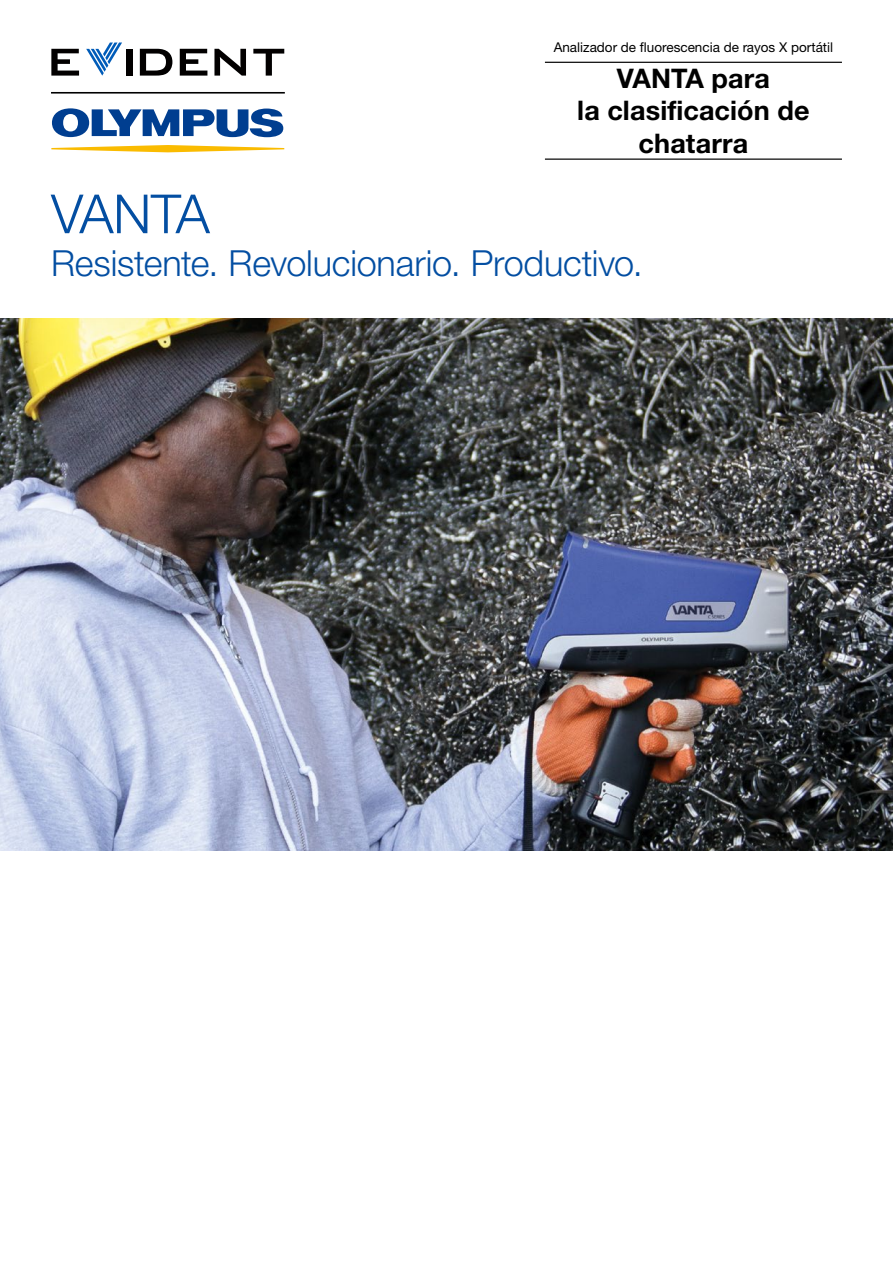
<style>
.page{position:relative;width:893px;height:1263px;background:#fff}
.page>*{position:absolute;margin:0;border:0;box-sizing:border-box;transform-origin:0 0}
.Cover_Title_1{font:300 54px "Helvetica Neue LTW1 G";letter-spacing:-.035em;color:#034ea2}
.Title_1{font:300 36px "Helvetica Neue LTW1 G";letter-spacing:-.005em;color:#034ea2}
.Title_0{font:700 27px/32.4px "Helvetica Neue LTW1 G";letter-spacing:.005em;color:#000;text-align:center}
.Title_00{font:13.5px "Helvetica Neue LTW1 G";color:#000}
</style>
<div class="page">
<img style="left:0;top:319px;width:893px;height:531px">
<hr style="left:51px;top:92px;width:234px;height:2px;background:#000">
<svg style="left:51px;top:49px;width:28px;height:27px"></svg>
<div style="left:126px;top:49px;width:6px;height:27px;background:#020000"></div>
<svg style="left:140px;top:49px;width:32px;height:27px"></svg>
<svg style="left:180px;top:49px;width:27px;height:27px"></svg>
<svg style="left:214px;top:49px;width:32px;height:27px"></svg>
<svg style="left:253px;top:49px;width:31px;height:27px"></svg>
<svg style="left:86px;top:43px;width:36px;height:33px"></svg>
<svg style="left:51px;top:145px;width:233px;height:7px"></svg>
<svg style="left:52px;top:108px;width:231px;height:29px"></svg>
<hr style="left:545px;top:62px;width:297px;height:1px;background:#000">
<hr style="left:545px;top:159px;width:297px;height:1px;background:#000">
<p class="Title_00" style="left:554px;top:39px;width:281px">Analizador de fluorescencia de rayos X portátil</p>
<p class="Title_0" style="left:577px;top:62px;width:234px">VANTA para<br>la clasificación de chatarra</p>
<p class="Cover_Title_1" style="left:51px;top:181px;width:160px">VANTA</p>
<p class="Title_1" style="left:51px;top:242px;width:593px">Resistente. Revolucionario. Productivo.</p>
</div>
